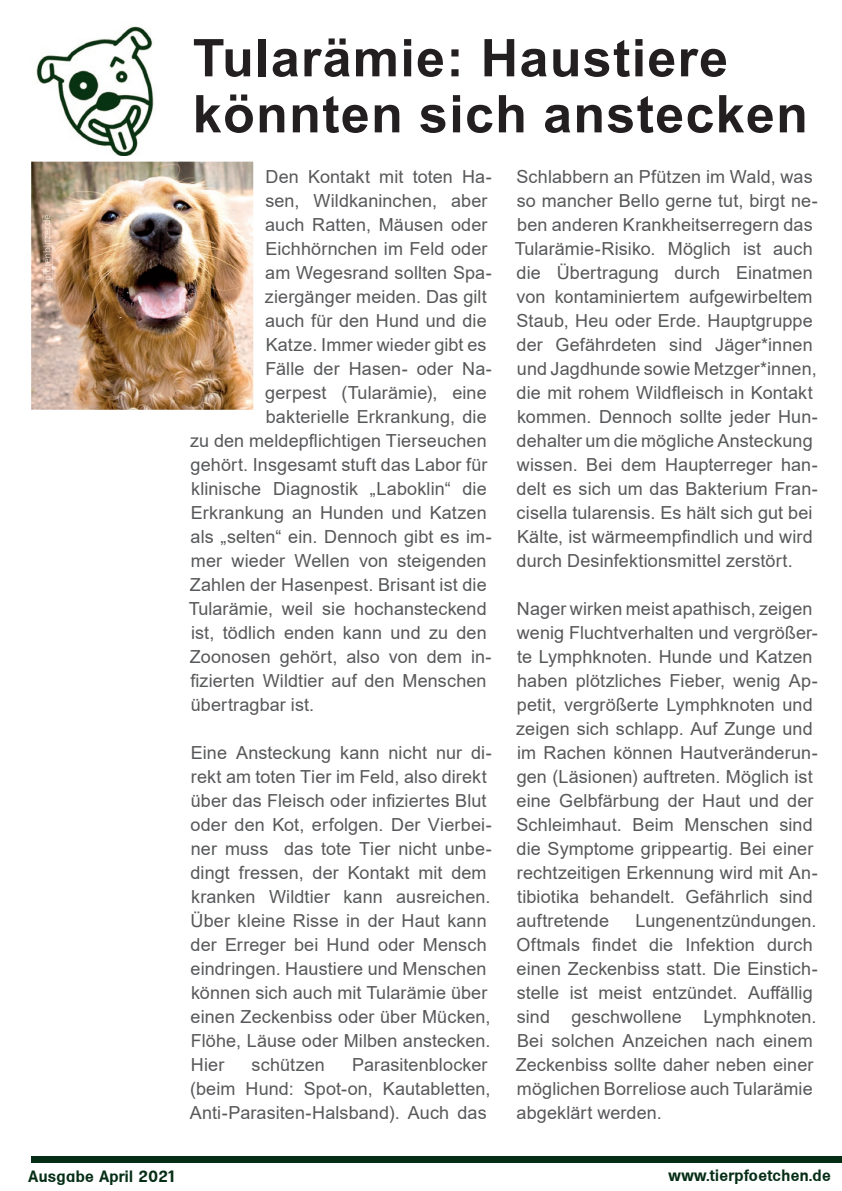
<style>
.page{position:relative;width:842px;height:1191px;background:#fff}
.page>*{position:absolute;margin:0;border:0;box-sizing:border-box;transform-origin:0 0}
.t1{font:700 52px/56px "Arial";letter-spacing:.025em;color:#231f20}
.t2{font:18px/24px "Arial";letter-spacing:.005em;color:#57585a}
.t3{font:700 16px "Adam Becker";letter-spacing:.025em;color:#062e16}
</style>
<div class="page">
<div style="left:31px;top:1156px;width:811px;height:6px;background:#062e16"></div>
<img style="left:36px;top:26px;width:118px;height:129px">
<img style="left:31px;top:162px;width:222px;height:248px">
<svg style="left:43px;top:283px;width:8px;height:8px"></svg>
<img style="left:43px;top:215px;width:9px;height:65px">
<h1 class="t1" style="left:193px;top:31px;width:617px">Tularämie: Haustiere könnten sich anstecken</h1>
<p class="t2" style="left:266px;top:165px;width:228px">Den Kontakt mit toten Ha-</p>
<p class="t2" style="left:265px;top:189px;width:224px">sen, Wildkaninchen, aber</p>
<p class="t2" style="left:265px;top:213px;width:224px">auch Ratten, Mäusen oder</p>
<p class="t2" style="left:266px;top:237px;width:223px">Eichhörnchen im Feld oder</p>
<p class="t2" style="left:265px;top:261px;width:228px">am Wegesrand sollten Spa-</p>
<p class="t2" style="left:265px;top:285px;width:223px">ziergänger meiden. Das gilt</p>
<p class="t2" style="left:265px;top:309px;width:223px">auch für den Hund und die</p>
<p class="t2" style="left:266px;top:333px;width:222px">Katze. Immer wieder gibt es</p>
<p class="t2" style="left:265px;top:357px;width:228px">Fälle der Hasen- oder Na-</p>
<p class="t2" style="left:265px;top:381px;width:223px">gerpest (Tularämie), eine</p>
<p class="t2" style="left:266px;top:405px;width:222px">bakterielle Erkrankung, die</p>
<p class="t2" style="left:190px;top:429px;width:298px">zu den meldepflichtigen Tierseuchen</p>
<p class="t2" style="left:191px;top:453px;width:298px">gehört. Insgesamt stuft das Labor für</p>
<p class="t2" style="left:191px;top:477px;width:297px">klinische Diagnostik „Laboklin“ die</p>
<p class="t2" style="left:191px;top:501px;width:297px">Erkrankung an Hunden und Katzen</p>
<p class="t2" style="left:191px;top:525px;width:303px">als „selten“ ein. Dennoch gibt es im-</p>
<p class="t2" style="left:191px;top:549px;width:297px">mer wieder Wellen von steigenden</p>
<p class="t2" style="left:190px;top:573px;width:298px">Zahlen der Hasenpest. Brisant ist die</p>
<p class="t2" style="left:189px;top:597px;width:299px">Tularämie, weil sie hochansteckend</p>
<p class="t2" style="left:191px;top:621px;width:297px">ist, tödlich enden kann und zu den</p>
<p class="t2" style="left:190px;top:645px;width:303px">Zoonosen gehört, also von dem in-</p>
<p class="t2" style="left:190px;top:669px;width:298px">fizierten Wildtier auf den Menschen</p>
<p class="t2" style="left:191px;top:693px;width:125px">übertragbar ist.</p>
<p class="t2" style="left:191px;top:741px;width:303px">Eine Ansteckung kann nicht nur di&shy;rekt am toten Tier im Feld, also direkt über das Fleisch oder infiziertes Blut oder den Kot, erfolgen. Der Vierbei&shy;ner muss das tote Tier nicht unbe&shy;dingt fressen, der Kontakt mit dem kranken Wildtier kann ausreichen.<br>Über kleine Risse in der Haut kann der Erreger bei Hund oder Mensch eindringen. Haustiere und Menschen können sich auch mit Tularämie über einen Zeckenbiss oder über Mücken, Flöhe, Läuse oder Milben anstecken.<br>Hier</p>
<p class="t2" style="left:252px;top:1053px;width:75px">schützen</p>
<p class="t2" style="left:190px;top:1053px;width:302px;text-indent:162px">Parasitenblocker (beim Hund: Spot-on, Kautabletten,<br>Anti-Parasiten-Halsband). Auch das</p>
<p class="t2" style="left:515px;top:165px;width:305px">Schlabbern an Pfützen im Wald, was so mancher Bello gerne tut, birgt ne&shy;ben anderen Krankheitserregern das Tularämie-Risiko. Möglich ist auch die Übertragung durch Einatmen von kontaminiertem aufgewirbeltem Staub, Heu oder Erde. Hauptgruppe der Gefährdeten sind Jäger*innen und Jagdhunde sowie Metzger*innen, die mit rohem Wildfleisch in Kontakt kommen. Dennoch sollte jeder Hun&shy;dehalter um die mögliche Ansteckung wissen. Bei dem Haupterreger han&shy;delt es sich um das Bakterium Fran&shy;cisella tularensis. Es hält sich gut bei Kälte, ist wärmeempfindlich und wird durch Desinfektionsmittel zerstört.</p>
<p class="t2" style="left:516px;top:596px;width:303px">Nager wirken meist apathisch, zeigen wenig Fluchtverhalten und vergrößer&shy;te Lymphknoten. Hunde und Katzen haben plötzliches Fieber, wenig Ap&shy;petit, vergrößerte Lymphknoten und zeigen sich schlapp. Auf Zunge und im Rachen können Hautveränderun&shy;gen (Läsionen) auftreten. Möglich ist eine Gelbfärbung der Haut und der Schleimhaut. Beim Menschen sind die Symptome grippeartig. Bei einer rechtzeitigen Erkennung wird mit An&shy;tibiotika behandelt. Gefährlich sind auftretende</p>
<p class="t2" style="left:516px;top:908px;width:303px;text-indent:120px">Lungenentzündungen.<br>Oftmals findet die Infektion durch einen Zeckenbiss statt. Die Einstich&shy;stelle ist meist entzündet. Auffällig sind geschwollene Lymphknoten.<br>Bei solchen Anzeichen nach einem<br>Zeckenbiss sollte daher neben einer möglichen Borreliose auch Tularämie abgeklärt werden.</p>
<p class="t3" style="left:29px;top:1166px;width:149px">Ausgabe April 2021</p>
<p class="t3" style="left:669px;top:1165px;width:164px">www.tierpfoetchen.de</p>
</div>
